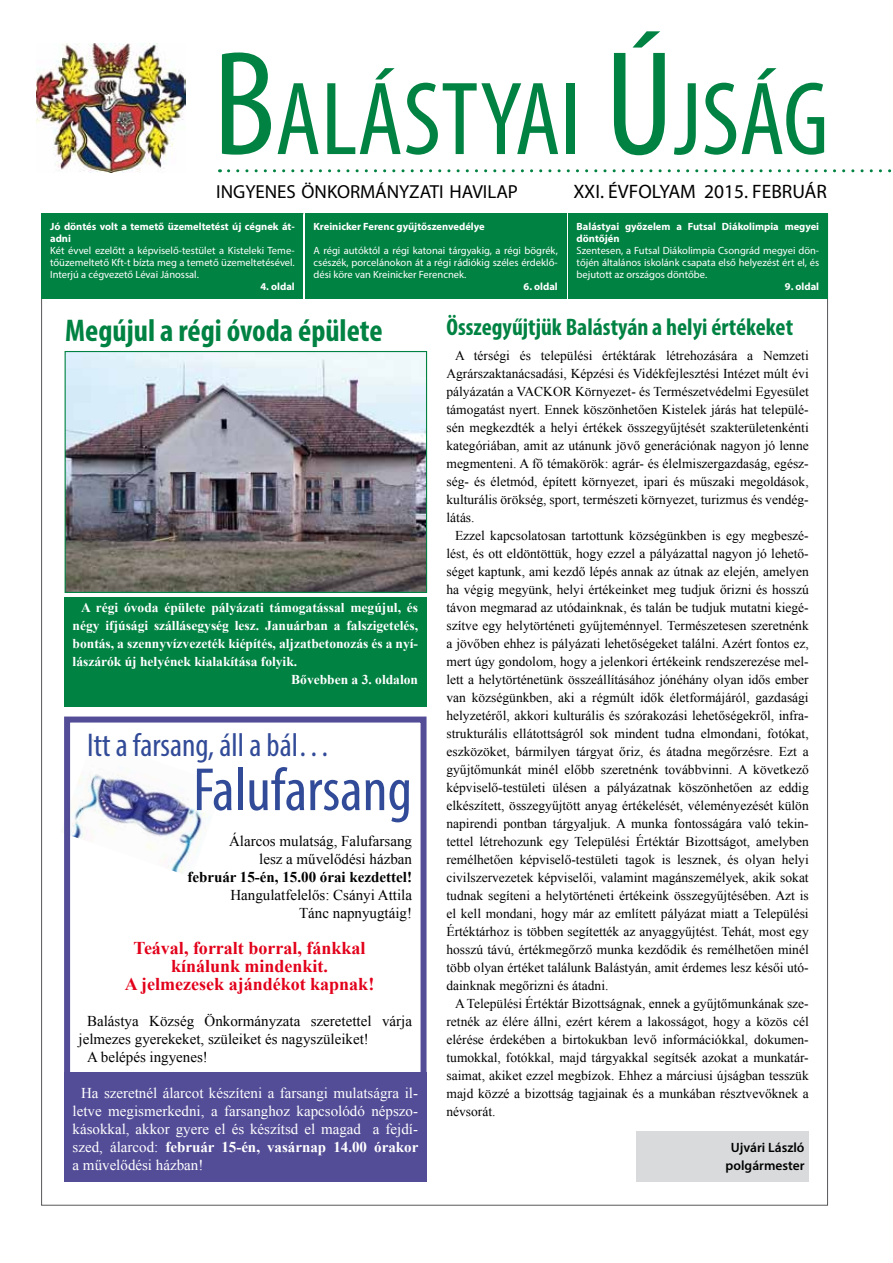
<style>
.page{position:relative;width:893px;height:1263px;background:#fff}
.page>*{position:absolute;margin:0;border:0;box-sizing:border-box;transform-origin:0 0}
.t1{font:condensed 105px "Myriad Pro";color:#008242}
.t2{font:condensed 61.5px "Myriad Pro";color:#324b98}
.t3{font:condensed 33px "Myriad Pro";color:#324b98}
.t4{font:700 condensed 31.5px "Myriad Pro";color:#008242}
.t5{font:700 condensed 24px "Myriad Pro";color:#008242}
.t6{font:19.5px "Myriad Pro";color:#000}
.t7{font:18.9px "Myriad Pro";color:#000}
.t8{font:700 18px/18px "Times New Roman";color:#e2001a;text-align:center}
.t9{font:15px/18px "Times New Roman";color:#fff;text-align:justify}
.t10{font:15px/18px "Times New Roman";color:#000;text-align:right}
.t11{font:700 15px "Times New Roman";color:#000}
.t12{font:13.5px/18px "Times New Roman";color:#000;text-align:justify}
.t13{font:700 13.5px "Times New Roman";color:#fff}
.t14{font:600 13.5px/18px "Myriad Pro";color:#000;text-align:center}
.t15{font:10.5px/12px "Myriad Pro";color:#fff;text-align:justify}
.t16{font:700 10.5px/12px "Myriad Pro";color:#fff}
.s1{font-size:150px}
.s2{font-weight:700}
</style>
<div class="page">
<img style="left:63px;top:739px;width:143px;height:135px">
<div style="left:64px;top:716px;width:363px;height:466px;border:6px solid #534c97"></div>
<img style="left:37px;top:43px;width:148px;height:129px">
<svg style="left:229px;top:169px;width:663px;height:3px"></svg>
<div style="left:42px;top:214px;width:261px;height:85px;background:#008242"></div>
<div style="left:305px;top:213px;width:261px;height:86px;background:#008242"></div>
<div style="left:568px;top:214px;width:260px;height:85px;background:#008242"></div>
<div style="left:637px;top:1131px;width:172px;height:51px;background:#d8dadb"></div>
<div style="left:64px;top:597px;width:363px;height:109px;background:#008242"></div>
<img style="left:67px;top:353px;width:358px;height:238px">
<div style="left:65px;top:351px;width:362px;height:242px;border:1px solid #008242"></div>
<div style="left:64px;top:1072px;width:363px;height:110px;background:#534c97"></div>
<h1 class="t1" style="left:213px;top:56px;width:617px"><span class="s1">B</span>ALÁSTYAI <span class="s1">Ú</span>JSÁG</h1>
<h3 class="t7" style="left:216px;top:180px;width:303px">INGYENES ÖNKORMÁNYZATI HAVILAP</h3>
<h3 class="t6" style="left:573px;top:179px;width:78px">XXI. ÉVFOLYAM</h3>
<h3 class="t6" style="left:704px;top:179px;width:113px">2015. FEBRUÁR</h3>
<p class="t16" style="left:50px;top:220px;width:246px">Jó döntés volt a temető üzemeltetést új cégnek át&shy;adni</p>
<p class="t15" style="left:50px;top:244px;width:246px">Két évvel ezelőtt a képviselő-testület a Kisteleki Teme&shy;tőüzemeltető Kft-t bízta meg a temető üzemeltetésével.<br>Interjú a cégvezető Lévai Jánossal.</p>
<p class="t16" style="left:260px;top:280px;width:36px">4. oldal</p>
<p class="t16" style="left:314px;top:220px;width:173px">Kreinicker Ferenc gyűjtőszenvedélye</p>
<p class="t15" style="left:314px;top:244px;width:246px">A régi autóktól a régi katonai tárgyakig, a régi bögrék, csészék, porcelánokon át a régi rádiókig széles érdeklő&shy;dési köre van Kreinicker Ferencnek.</p>
<p class="t16" style="left:524px;top:280px;width:36px">6. oldal</p>
<p class="t16" style="left:577px;top:220px;width:244px">Balástyai győzelem a Futsal Diákolimpia megyei döntőjén</p>
<p class="t15" style="left:577px;top:244px;width:244px">Szentesen, a Futsal Diákolimpia Csongrád megyei dön&shy;tőjén általános iskolánk csapata első helyezést ért el, és bejutott az országos döntőbe.</p>
<p class="t16" style="left:785px;top:280px;width:36px">9. oldal</p>
<h3 class="t4" style="left:65px;top:311px;width:319px">Megújul a régi óvoda épülete</h3>
<h3 class="t5" style="left:446px;top:312px;width:348px">Összegyűjtjük Balástyán a helyi értékeket</h3>
<p class="t13" style="left:81px;top:598px;width:338px">A régi óvoda épülete pályázati támogatással megújul, és</p>
<p class="t13" style="left:73px;top:616px;width:347px">négy ifjúsági szállásegység lesz. Januárban a falszigetelés,</p>
<p class="t13" style="left:73px;top:634px;width:347px">bontás, a szennyvízvezeték kiépítés, aljzatbetonozás és a nyí-</p>
<p class="t13" style="left:73px;top:652px;width:226px">lászárók új helyének kialakítása folyik.</p>
<p class="t13" style="left:291px;top:670px;width:128px">Bővebben a 3. oldalon</p>
<h3 class="t3" style="left:87px;top:725px;width:245px">Itt a farsang, áll a bál…</h3>
<h2 class="t2" style="left:193px;top:752px;width:220px">Falufarsang</h2>
<p class="t10" style="left:229px;top:832px;width:184px">Álarcos mulatság, Falufarsang lesz a művelődési házban</p>
<p class="t11" style="left:187px;top:867px;width:226px">február 15-én, 15.00 órai kezdettel!</p>
<p class="t10" style="left:230px;top:886px;width:183px">Hangulatfelelős: Csányi Attila<br>Tánc napnyugtáig!</p>
<h3 class="t8" style="left:125px;top:939px;width:251px">Teával, forralt borral, fánkkal kínálunk mindenkit.<br>A jelmezesek ajándékot kapnak!</h3>
<p class="t10" style="left:87px;top:1012px;width:326px">Balástya Község Önkormányzata szeretettel várja</p>
<p class="t10" style="left:79px;top:1030px;width:292px">jelmezes gyerekeket, szüleiket és nagyszüleiket!</p>
<p class="t10" style="left:87px;top:1048px;width:122px">A belépés ingyenes!</p>
<p class="t9" style="left:73px;top:1084px;width:347px;text-indent:9px">Ha szeretnél álarcot készíteni a farsangi mulatságra il&shy;letve megismerkedni, a farsanghoz kapcsolódó népszo&shy;kásokkal, akkor gyere el és készítsd el magad a fejdí&shy;szed, álarcod: <span class="s2">február 15-én, vasárnap 14.00 órakor </span>a művelődési házban!</p>
<p class="t12" style="left:446px;top:346px;width:364px;text-indent:9px">A térségi és települési értéktárak létrehozására a Nemzeti Agrárszaktanácsadási, Képzési és Vidékfejlesztési Intézet múlt évi pályázatán a VACKOR Környezet- és Természetvédelmi Egyesület támogatást nyert. Ennek köszönhetően Kistelek járás hat települé&shy;sén megkezdték a helyi értékek összegyűjtését szakterületenkénti kategóriában, amit az utánunk jövő generációnak nagyon jó lenne megmenteni. A fő témakörök: agrár- és élelmiszergazdaság, egész&shy;ség- és életmód, épített környezet, ipari és műszaki megoldások, kulturális örökség, sport, természeti környezet, turizmus és vendég&shy;látás.</p>
<p class="t12" style="left:446px;top:526px;width:364px;text-indent:9px">Ezzel kapcsolatosan tartottunk községünkben is egy megbeszé&shy;lést, és ott eldöntöttük, hogy ezzel a pályázattal nagyon jó lehető&shy;séget kaptunk, ami kezdő lépés annak az útnak az elején, amelyen ha végig megyünk, helyi értékeinket meg tudjuk őrizni és hosszú távon megmarad az utódainknak, és talán be tudjuk mutatni kiegé&shy;szítve egy helytörténeti gyűjteménnyel. Természetesen szeretnénk a jövőben ehhez is pályázati lehetőségeket találni. Azért fontos ez, mert úgy gondolom, hogy a jelenkori értékeink rendszerezése mel&shy;lett a helytörténetünk összeállításához jónéhány olyan idős ember van községünkben, aki a régmúlt idők életformájáról, gazdasági helyzetéről, akkori kulturális és szórakozási lehetőségekről, infra&shy;strukturális ellátottságról sok mindent tudna elmondani, fotókat, eszközöket, bármilyen tárgyat őriz, és átadna megőrzésre. Ezt a gyűjtőmunkát minél előbb szeretnénk továbbvinni. A következő képviselő-testületi ülésen a pályázatnak köszönhetően az eddig elkészített, összegyűjtött anyag értékelését, véleményezését külön napirendi pontban tárgyaljuk. A munka fontosságára való tekin&shy;tettel létrehozunk egy Települési Értéktár Bizottságot, amelyben remélhetően képviselő-testületi tagok is lesznek, és olyan helyi civilszervezetek képviselői, valamint magánszemélyek, akik sokat tudnak segíteni a helytörténeti értékeink összegyűjtésében. Azt is el kell mondani, hogy már az említett pályázat miatt a Települési Értéktárhoz is többen segítették az anyaggyűjtést. Tehát, most egy hosszú távú, értékmegőrző munka kezdődik és remélhetően minél több olyan értéket találunk Balástyán, amit érdemes lesz késői utó&shy;dainknak megőrizni és átadni.</p>
<p class="t12" style="left:446px;top:994px;width:364px;text-indent:9px">A Települési Értéktár Bizottságnak, ennek a gyűjtőmunkának sze&shy;retnék az élére állni, ezért kérem a lakosságot, hogy a közös cél elérése érdekében a birtokukban levő információkkal, dokumen&shy;tumokkal, fotókkal, majd tárgyakkal segítsék azokat a munkatár&shy;saimat, akiket ezzel megbízok. Ehhez a márciusi újságban tesszük majd közzé a bizottság tagjainak és a munkában résztvevőknek a névsorát.</p>
<p class="t14" style="left:726px;top:1138px;width:80px">Ujvári László polgármester</p>
</div>
